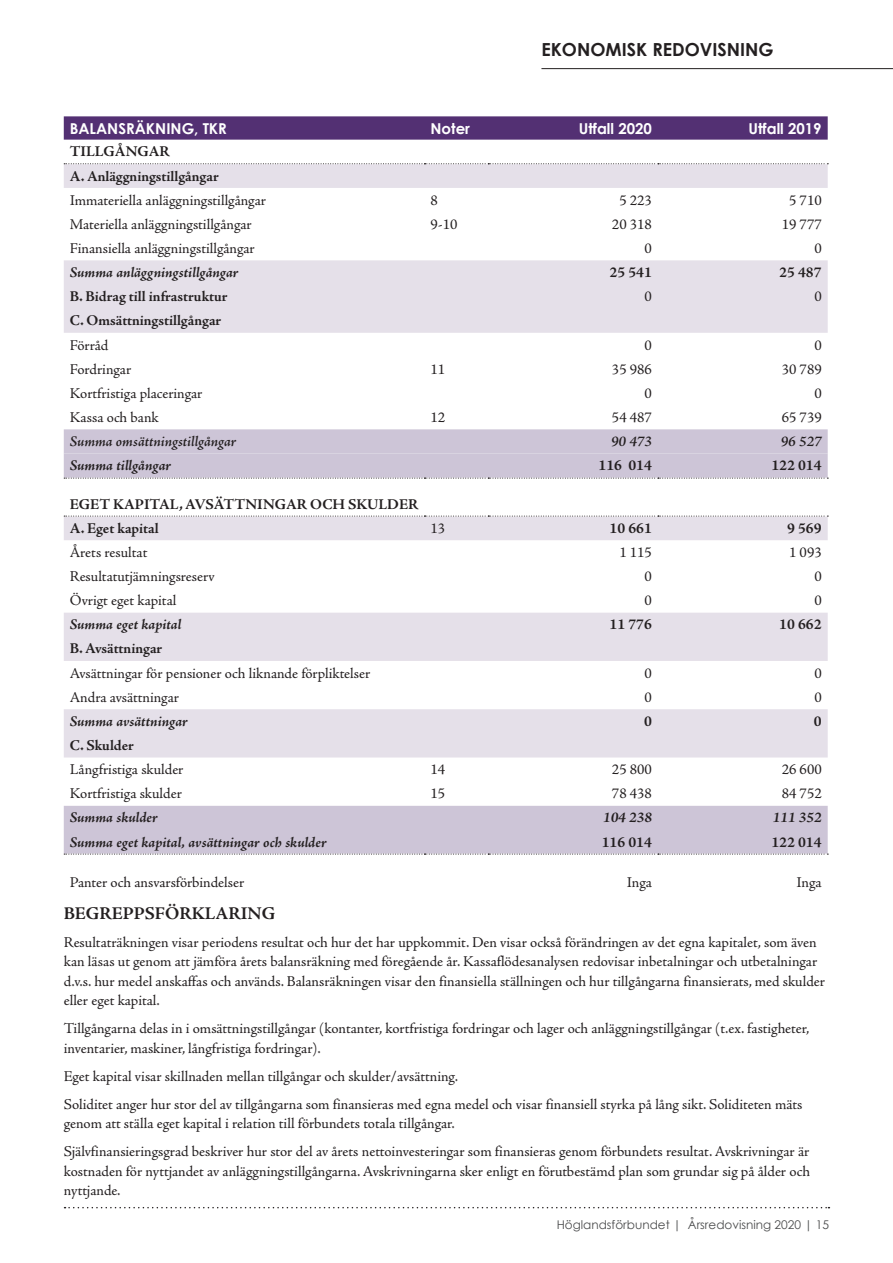
<style>
.page{position:relative;width:893px;height:1263px;background:#fff}
.page>*{position:absolute;margin:0;border:0;box-sizing:border-box;transform-origin:0 0}
.t1{font:700 18px "Century Gothic";color:#231f20}
.t2{font:700 18px "Adobe Jenson Pro";color:#231f20}
.t3{font:15px/19.5px "Adobe Jenson Pro";color:#231f20}
.t4{font:700 15px/24.2px "Adobe Jenson Pro";color:#231f20}
.t5{font:italic 700 15px "Adobe Jenson Pro";letter-spacing:-.005em;color:#231f20}
.t6{font:700 15px "Century Gothic";color:#fff}
.t7{font:italic 600 15px "Adobe Jenson Pro";color:#231f20}
.t8{font:12px "Century Gothic";color:#4b4c4d}
</style>
<div class="page">
<svg style="left:65px;top:1207px;width:764px;height:1px"></svg>
<svg style="left:64px;top:116px;width:764px;height:24px;background:#583677"></svg>
<svg style="left:64px;top:164px;width:764px;height:169px;fill:#e5e0e9"></svg>
<div style="left:64px;top:429px;width:764px;height:24px;background:#cdc5d7"></div>
<svg style="left:64px;top:453px;width:764px;height:401px"></svg>
<svg style="left:64px;top:163px;width:764px;height:1px"></svg>
<svg style="left:64px;top:478px;width:764px;height:1px"></svg>
<svg style="left:64px;top:854px;width:764px;height:1px"></svg>
<svg style="left:64px;top:516px;width:764px;height:1px"></svg>
<hr style="left:541px;top:68px;width:352px;height:1px;background:#231f20">
<p class="t1" style="left:541px;top:36px;width:234px">EKONOMISK REDOVISNING</p>
<p class="t6" style="left:70px;top:117px;width:159px">BALANSRÄKNING, TKR</p>
<p class="t6" style="left:430px;top:117px;width:41px">Noter</p>
<p class="t6" style="left:579px;top:117px;width:75px">Utfall 2020</p>
<p class="t6" style="left:748px;top:117px;width:75px">Utfall 2019</p>
<p class="t4" style="left:70px;top:140px;width:151px">TILLGÅNGAR<br>A. Anläggningstillgångar</p>
<p class="t3" style="left:70px;top:191px;width:198px">Immateriella anläggningstillgångar</p>
<p class="t3" style="left:430px;top:191px;width:9px">8</p>
<p class="t3" style="left:619px;top:191px;width:34px">5 223</p>
<p class="t3" style="left:789px;top:191px;width:34px">5 710</p>
<p class="t3" style="left:70px;top:215px;width:184px">Materiella anläggningstillgångar</p>
<p class="t3" style="left:430px;top:215px;width:28px">9-10</p>
<p class="t3" style="left:612px;top:215px;width:41px">20 318</p>
<p class="t3" style="left:782px;top:215px;width:41px">19 777</p>
<p class="t3" style="left:70px;top:239px;width:187px">Finansiella anläggningstillgångar</p>
<p class="t3" style="left:645px;top:239px;width:9px">0</p>
<p class="t3" style="left:814px;top:239px;width:9px">0</p>
<p class="t5" style="left:70px;top:264px;width:170px">Summa anläggningstillgångar</p>
<p class="t4" style="left:609px;top:261px;width:44px">25 541</p>
<p class="t4" style="left:779px;top:261px;width:44px">25 487</p>
<p class="t4" style="left:70px;top:285px;width:159px">B. Bidrag till infrastruktur</p>
<p class="t3" style="left:645px;top:287px;width:9px">0</p>
<p class="t3" style="left:814px;top:287px;width:9px">0</p>
<p class="t4" style="left:70px;top:309px;width:153px">C. Omsättningstillgångar</p>
<p class="t3" style="left:70px;top:335px;width:40px">Förråd</p>
<p class="t3" style="left:645px;top:335px;width:9px">0</p>
<p class="t3" style="left:814px;top:335px;width:9px">0</p>
<p class="t3" style="left:70px;top:359px;width:63px">Fordringar</p>
<p class="t3" style="left:430px;top:359px;width:16px">11</p>
<p class="t3" style="left:612px;top:359px;width:41px">35 986</p>
<p class="t3" style="left:782px;top:359px;width:41px">30 789</p>
<p class="t3" style="left:70px;top:384px;width:134px">Kortfristiga placeringar</p>
<p class="t3" style="left:645px;top:384px;width:9px">0</p>
<p class="t3" style="left:814px;top:384px;width:9px">0</p>
<p class="t3" style="left:70px;top:408px;width:91px">Kassa och bank</p>
<p class="t3" style="left:430px;top:408px;width:16px">12</p>
<p class="t3" style="left:612px;top:408px;width:41px">54 487</p>
<p class="t3" style="left:782px;top:408px;width:41px">65 739</p>
<p class="t7" style="left:70px;top:433px;width:168px">Summa omsättningstillgångar</p>
<p class="t7" style="left:611px;top:433px;width:42px">90 473</p>
<p class="t7" style="left:781px;top:433px;width:42px">96 527</p>
<p class="t5" style="left:70px;top:457px;width:103px">Summa tillgångar</p>
<p class="t4" style="left:599px;top:454px;width:55px">116 014</p>
<p class="t4" style="left:771px;top:454px;width:52px">122 014</p>
<p class="t4" style="left:70px;top:492px;width:350px">EGET KAPITAL, AVSÄTTNINGAR OCH SKULDER<br>A. Eget kapital</p>
<p class="t3" style="left:430px;top:519px;width:16px">13</p>
<p class="t4" style="left:609px;top:516px;width:44px">10 661</p>
<p class="t4" style="left:787px;top:516px;width:36px">9 569</p>
<p class="t3" style="left:70px;top:543px;width:79px">Årets resultat</p>
<p class="t3" style="left:619px;top:543px;width:34px">1 115</p>
<p class="t3" style="left:789px;top:543px;width:34px">1 093</p>
<p class="t3" style="left:70px;top:567px;width:146px">Resultatutjämningsreserv</p>
<p class="t3" style="left:645px;top:567px;width:9px">0</p>
<p class="t3" style="left:814px;top:567px;width:9px">0</p>
<p class="t3" style="left:70px;top:591px;width:108px">Övrigt eget kapital</p>
<p class="t3" style="left:645px;top:591px;width:9px">0</p>
<p class="t3" style="left:814px;top:591px;width:9px">0</p>
<p class="t5" style="left:70px;top:616px;width:113px">Summa eget kapital</p>
<p class="t4" style="left:609px;top:613px;width:44px">11 776</p>
<p class="t4" style="left:779px;top:613px;width:44px">10 662</p>
<p class="t4" style="left:70px;top:637px;width:94px">B. Avsättningar</p>
<p class="t3" style="left:70px;top:663px;width:302px">Avsättningar för pensioner och liknande förpliktelser</p>
<p class="t3" style="left:645px;top:663px;width:9px">0</p>
<p class="t3" style="left:814px;top:663px;width:9px">0</p>
<p class="t3" style="left:70px;top:688px;width:111px">Andra avsättningar</p>
<p class="t3" style="left:645px;top:688px;width:9px">0</p>
<p class="t3" style="left:814px;top:688px;width:9px">0</p>
<p class="t5" style="left:70px;top:713px;width:119px">Summa avsättningar</p>
<p class="t4" style="left:644px;top:709px;width:9px">0</p>
<p class="t4" style="left:814px;top:709px;width:9px">0</p>
<p class="t4" style="left:70px;top:733px;width:66px">C. Skulder</p>
<p class="t3" style="left:70px;top:760px;width:115px">Långfristiga skulder</p>
<p class="t3" style="left:430px;top:760px;width:16px">14</p>
<p class="t3" style="left:612px;top:760px;width:41px">25 800</p>
<p class="t3" style="left:782px;top:760px;width:41px">26 600</p>
<p class="t3" style="left:70px;top:784px;width:114px">Kortfristiga skulder</p>
<p class="t3" style="left:430px;top:784px;width:16px">15</p>
<p class="t3" style="left:612px;top:784px;width:41px">78 438</p>
<p class="t3" style="left:782px;top:784px;width:41px">84 752</p>
<p class="t5" style="left:70px;top:809px;width:90px">Summa skulder</p>
<p class="t5" style="left:603px;top:809px;width:50px">104 238</p>
<p class="t5" style="left:773px;top:809px;width:50px">111 352</p>
<p class="t5" style="left:70px;top:833px;width:258px">Summa eget kapital, avsättningar och skulder</p>
<p class="t4" style="left:602px;top:830px;width:52px">116 014</p>
<p class="t4" style="left:771px;top:830px;width:52px">122 014</p>
<p class="t3" style="left:70px;top:873px;width:176px">Panter och ansvarsförbindelser</p>
<p class="t3" style="left:627px;top:873px;width:27px">Inga</p>
<p class="t3" style="left:797px;top:873px;width:27px">Inga</p>
<p class="t2" style="left:64px;top:903px;width:213px">BEGREPPSFÖRKLARING</p>
<p class="t3" style="left:64px;top:932px;width:763px">Resultaträkningen visar periodens resultat och hur det har uppkommit. Den visar också förändringen av det egna kapitalet, som även kan läsas ut genom att jämföra årets balansräkning med föregående år. Kassaflödesanalysen redovisar inbetalningar och utbetalningar d.v.s. hur medel anskaffas och används. Balansräkningen visar den finansiella ställningen och hur tillgångarna finansierats, med skulder eller eget kapital.</p>
<p class="t3" style="left:64px;top:1019px;width:747px">Tillgångarna delas in i omsättningstillgångar (kontanter, kortfristiga fordringar och lager och anläggningstillgångar (t.ex. fastigheter, inventarier, maskiner, långfristiga fordringar).</p>
<p class="t3" style="left:64px;top:1062px;width:740px;line-height:28px">Eget kapital visar skillnaden mellan tillgångar och skulder/avsättning.<br>Soliditet anger hur stor del av tillgångarna som finansieras med egna medel och visar finansiell styrka på lång sikt. Soliditeten mäts</p>
<p class="t3" style="left:64px;top:1110px;width:747px;line-height:28px">genom att ställa eget kapital i relation till förbundets totala tillgångar.<br>Självfinansieringsgrad beskriver hur stor del av årets nettoinvesteringar som finansieras genom förbundets resultat. Avskrivningar är</p>
<p class="t3" style="left:64px;top:1161px;width:748px">kostnaden för nyttjandet av anläggningstillgångarna. Avskrivningarna sker enligt en förutbestämd plan som grundar sig på ålder och nyttjande.</p>
<p class="t8" style="left:557px;top:1217px;width:274px">Höglandsförbundet | Årsredovisning 2020 | 15</p>
</div>
